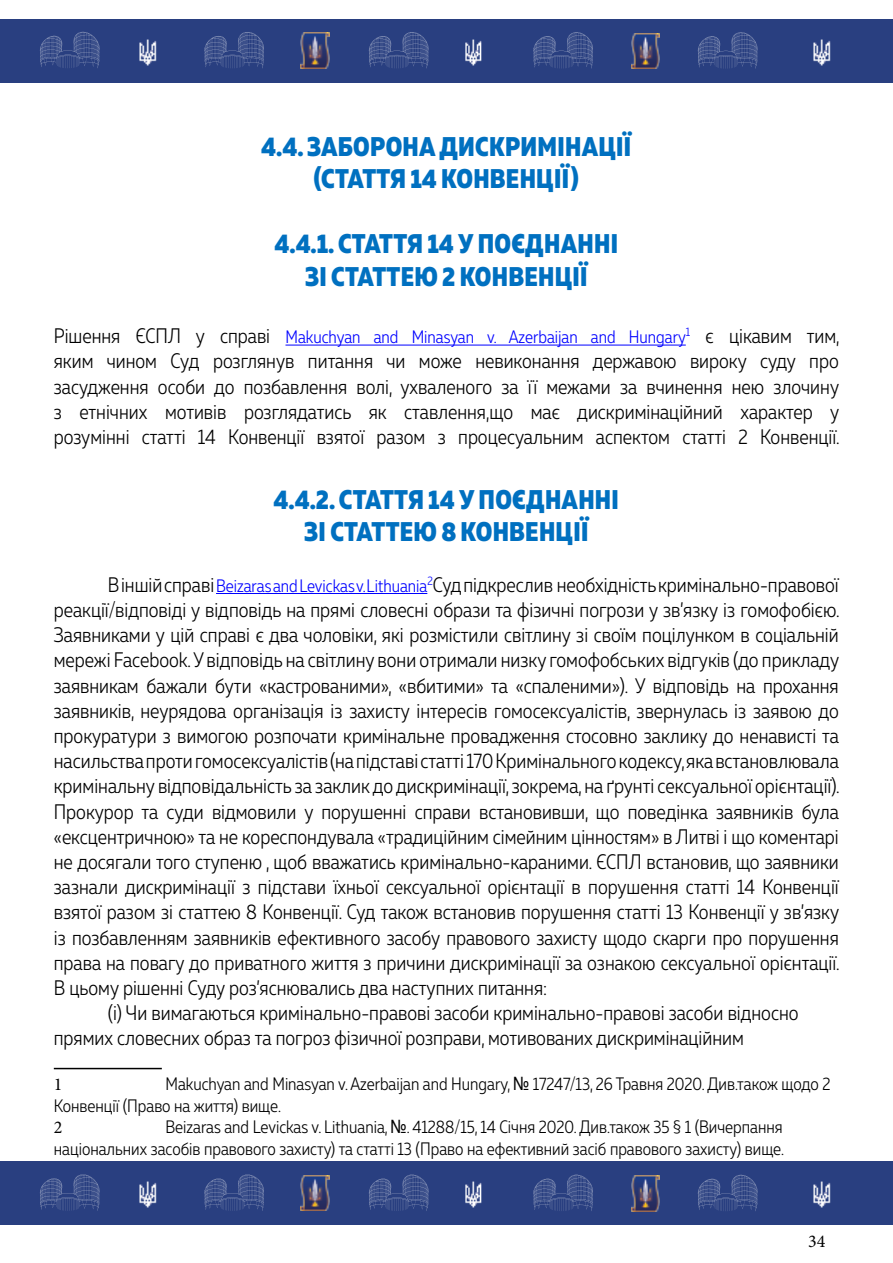
<style>
.page{position:relative;width:893px;height:1263px;background:#fff}
.page>*{position:absolute;margin:0;border:0;box-sizing:border-box;transform-origin:0 0}
.t1{font:800 27px/32.4px "Muller Narrow";letter-spacing:.01em;color:#0070c0;text-align:center}
.t2{font:300 21px/25.2px "Muller Narrow";color:#000;text-align:justify}
.t3{font:300 18px/21.6px "Muller Narrow";color:#000}
.t4{font:300 18px "Muller Narrow";color:#00f}
.t5{font:18px "Minion Pro";color:#000}
.s1{font-size:21px;color:#000}
.s2{font-size:18px;color:#00f}
.s3{font-family:"Helvetica";font-weight:400}
</style>
<div class="page">
<div style="left:0;top:19px;width:893px;height:63px;background:#293f80"></div>
<svg style="left:40px;top:32px;width:60px;height:36px"></svg>
<svg style="left:204px;top:32px;width:60px;height:36px"></svg>
<svg style="left:369px;top:32px;width:59px;height:36px"></svg>
<svg style="left:533px;top:32px;width:60px;height:37px"></svg>
<svg style="left:698px;top:32px;width:59px;height:37px"></svg>
<img style="left:139px;top:39px;width:18px;height:27px">
<img style="left:465px;top:39px;width:17px;height:27px">
<img style="left:813px;top:39px;width:18px;height:27px">
<img style="left:301px;top:33px;width:28px;height:35px">
<img style="left:631px;top:33px;width:28px;height:36px">
<div style="left:0;top:1162px;width:893px;height:63px;background:#293f80"></div>
<svg style="left:40px;top:1174px;width:60px;height:37px"></svg>
<svg style="left:204px;top:1174px;width:60px;height:37px"></svg>
<svg style="left:369px;top:1175px;width:59px;height:36px"></svg>
<svg style="left:533px;top:1175px;width:60px;height:36px"></svg>
<svg style="left:698px;top:1175px;width:59px;height:36px"></svg>
<img style="left:139px;top:1181px;width:18px;height:27px">
<img style="left:465px;top:1181px;width:17px;height:27px">
<img style="left:813px;top:1181px;width:18px;height:27px">
<img style="left:301px;top:1175px;width:28px;height:36px">
<img style="left:631px;top:1176px;width:28px;height:35px">
<hr style="left:285px;top:345px;width:401px;height:1px;background:#00f">
<hr style="left:216px;top:593px;width:211px;height:1px;background:#00f">
<hr style="left:54px;top:1068px;width:108px;height:1px;background:#000">
<p class="t1" style="left:261px;top:131px;width:371px">4.4. ЗАБОРОНА ДИСКРИМІНАЦІЇ (СТАТТЯ 14 КОНВЕНЦІЇ)</p>
<p class="t1" style="left:274px;top:228px;width:345px">4.4.1. СТАТТЯ 14 У ПОЄДНАННІ<br>ЗІ СТАТТЕЮ 2 КОНВЕНЦІЇ</p>
<p class="t4" style="left:54px;top:326px;width:787px"><span class="s1">Рішення ЄСПЛ у справі</span> Makuchyan and Minasyan v. Azerbaijan and Hungary<sup>1</sup> <span class="s1">є цікавим тим,</span></p>
<p class="t2" style="left:54px;top:348px;width:787px">яким чином Суд розглянув питання чи може невиконання державою вироку суду про засудження особи до позбавлення волі, ухваленого за її межами за вчинення нею злочину з етнічних мотивів розглядатись як ставлення,що має дискримінаційний характер у розумінні статті 14 Конвенції взятої разом з процесуальним аспектом статті 2 Конвенції.</p>
<p class="t1" style="left:274px;top:483px;width:347px">4.4.2. СТАТТЯ 14 У ПОЄДНАННІ<br>ЗІ СТАТТЕЮ 8 КОНВЕНЦІЇ</p>
<p class="t2" style="left:108px;top:572px;width:732px">В іншій справі <span class="s2">Beizaras and Levickas v. Lithuania</span><sup>2</sup>Суд підкреслив необхідність кримінально-правової</p>
<p class="t2" style="left:54px;top:597px;width:787px">реакції/відповіді у відповідь на прямі словесні образи та фізичні погрози у зв’язку із гомофобією.</p>
<p class="t2" style="left:54px;top:622px;width:786px">Заявниками у цій справі є два чоловіки, які розмістили світлину зі своїм поцілунком в соціальній</p>
<p class="t2" style="left:54px;top:647px;width:787px">мережі Facebook. У відповідь на світлину вони отримали низку гомофобських відгуків (до прикладу</p>
<p class="t2" style="left:54px;top:672px;width:786px">заявникам бажали бути «кастрованими», «вбитими» та «спаленими»). У відповідь на прохання</p>
<p class="t2" style="left:54px;top:698px;width:786px">заявників, неурядова організація із захисту інтересів гомосексуалістів, звернулась із заявою до</p>
<p class="t2" style="left:54px;top:723px;width:787px">прокуратури з вимогою розпочати кримінальне провадження стосовно заклику до ненависті та</p>
<p class="t2" style="left:54px;top:748px;width:787px">насильства проти гомосексуалістів (на підставі статті 170 Кримінального кодексу, яка встановлювала</p>
<p class="t2" style="left:54px;top:773px;width:787px">кримінальну відповідальність за заклик до дискримінації, зокрема, на ґрунті сексуальної орієнтації).</p>
<p class="t2" style="left:54px;top:798px;width:787px">Прокурор та суди відмовили у порушенні справи встановивши, що поведінка заявників була</p>
<p class="t2" style="left:54px;top:824px;width:786px">«ексцентричною» та не кореспондувала «традиційним сімейним цінностям» в Литві і що коментарі</p>
<p class="t2" style="left:54px;top:849px;width:786px">не досягали того ступеню , щоб вважатись кримінально-караними. ЄСПЛ встановив, що заявники</p>
<p class="t2" style="left:54px;top:874px;width:786px">зазнали дискримінації з підстави їхньої сексуальної орієнтації в порушення статті 14 Конвенції</p>
<p class="t2" style="left:54px;top:899px;width:787px">взятої разом зі статтею 8 Конвенції. Суд також встановив порушення статті 13 Конвенції у зв’язку</p>
<p class="t2" style="left:54px;top:924px;width:786px">із позбавленням заявників ефективного засобу правового захисту щодо скарги про порушення</p>
<p class="t2" style="left:54px;top:950px;width:787px">права на повагу до приватного життя з причини дискримінації за ознакою сексуальної орієнтації.</p>
<p class="t2" style="left:54px;top:975px;width:495px">В цьому рішенні Суду роз’яснювались два наступних питання:</p>
<p class="t2" style="left:108px;top:1000px;width:692px">(і) Чи вимагаються кримінально-правові засоби кримінально-правові засоби відносно</p>
<p class="t2" style="left:54px;top:1025px;width:692px">прямих словесних образ та погроз фізичної розправи, мотивованих дискримінаційним</p>
<p class="t5" style="left:54px;top:1072px;width:10px">1</p>
<p class="t3" style="left:54px;top:1073px;width:778px;text-indent:112px">Makuchyan and Minasyan v. Azerbaijan and Hungary, <span class="s3">№</span> 17247/13, 26 Травня 2020. Див.також щодо 2<br>Конвенції (Право на життя) вище.</p>
<p class="t5" style="left:54px;top:1115px;width:10px">2</p>
<p class="t3" style="left:54px;top:1116px;width:732px;text-align:right">Beizaras and Levickas v. Lithuania, <span class="s3">№</span>. 41288/15, 14 Січня 2020. Див.також 35 § 1 (Вичерпання<br>національних засобів правового захисту) та статті 13 (Право на ефективний засіб правового захисту) вище.</p>
<p class="t5" style="left:808px;top:1229px;width:19px">34</p>
</div>
